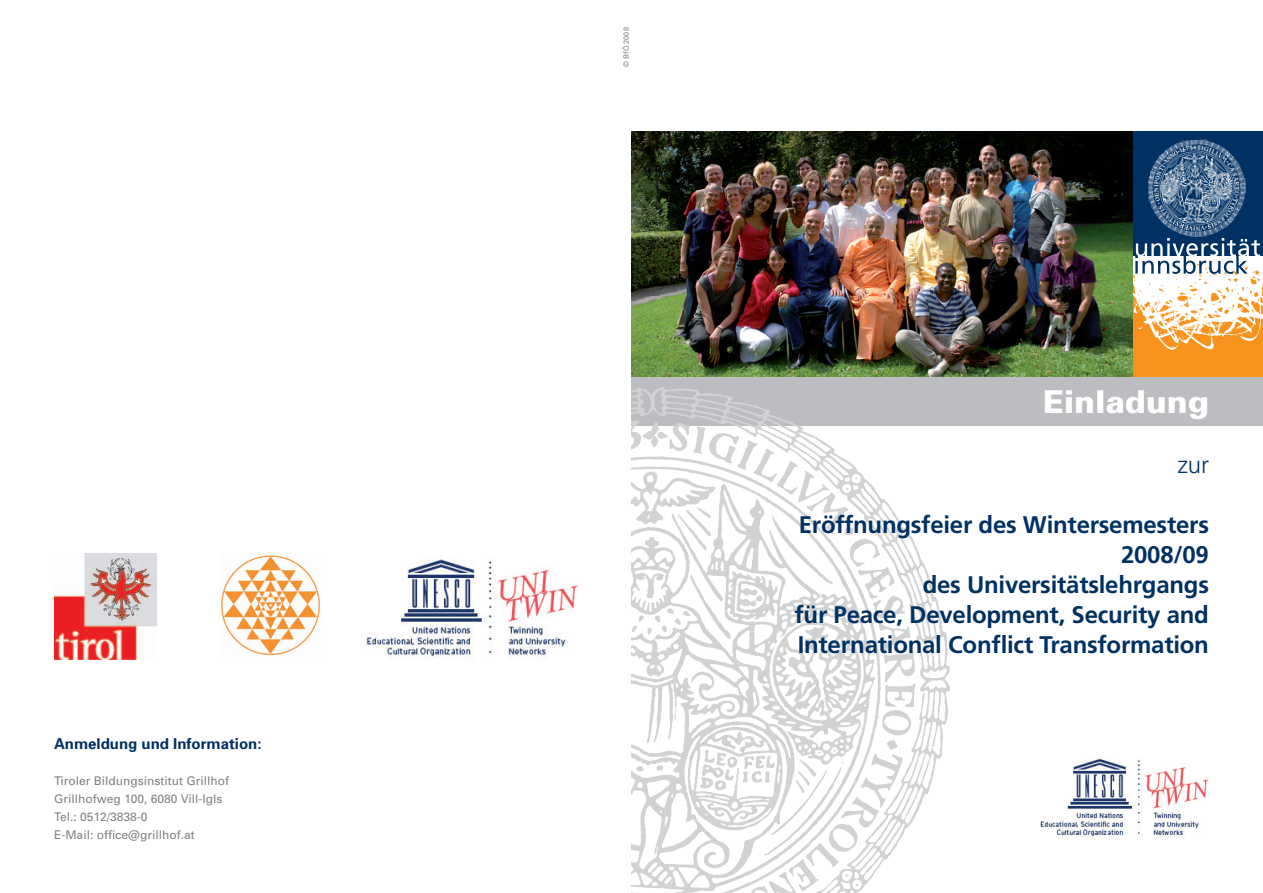
<style>
.page{position:relative;width:1263px;height:893px;background:#fff}
.page>*{position:absolute;margin:0;border:0;box-sizing:border-box;transform-origin:0 0}
.t1{font:900 31.5px "Univers";color:#fff}
.t2{font:700 24px/30px "Frutiger";letter-spacing:-.01em;color:#003163;text-align:right}
.t3{font:300 24px "Frutiger";color:#003163}
.t4{font:700 15px "Univers";color:#003163}
.t5{font:12px/18px "Univers";color:#808285}
.t6{font:7.35px "Univers";color:#808285}
</style>
<div class="page">
<img style="left:631px;top:132px;width:502px;height:245px">
<div style="left:1133px;top:255px;width:130px;height:128px;background:#f7931d"></div>
<img style="left:1133px;top:264px;width:130px;height:85px">
<div style="left:1133px;top:255px;width:130px;height:9px;background:#fff"></div>
<div style="left:1133px;top:132px;width:130px;height:124px;background:#003163"></div>
<svg style="left:1133px;top:239px;width:127px;height:35px"></svg>
<img style="left:1148px;top:139px;width:98px;height:100px">
<div style="left:631px;top:377px;width:632px;height:49px;background:#bcbdc0"></div>
<img style="left:631px;top:387px;width:319px;height:506px">
<img style="left:54px;top:554px;width:103px;height:106px">
<img style="left:221px;top:555px;width:99px;height:101px">
<img style="left:366px;top:559px;width:212px;height:100px">
<img style="left:1040px;top:758px;width:169px;height:80px">
<p class="t4" style="left:54px;top:734px;width:209px">Anmeldung und Information:</p>
<p class="t5" style="left:54px;top:771px;width:177px">Tiroler Bildungsinstitut Grillhof<br>Grillhofweg 100, 6080 Vill-Igls<br>Tel.: 0512/3838-0<br>E-Mail: office@grillhof.at</p>
<p class="t6" style="left:622px;top:67px;width:41px;rotate:-90deg">© BfÖ 2008</p>
<h1 class="t1" style="left:1043px;top:383px;width:168px">Einladung</h1>
<p class="t3" style="left:1177px;top:451px;width:33px">zur</p>
<p class="t2" style="left:794px;top:509px;width:416px">Eröffnungsfeier des Wintersemesters<br>2008/09<br>des Universitätslehrgangs<br>für Peace, Development, Security and<br>International Conflict Transformation</p>
</div>
